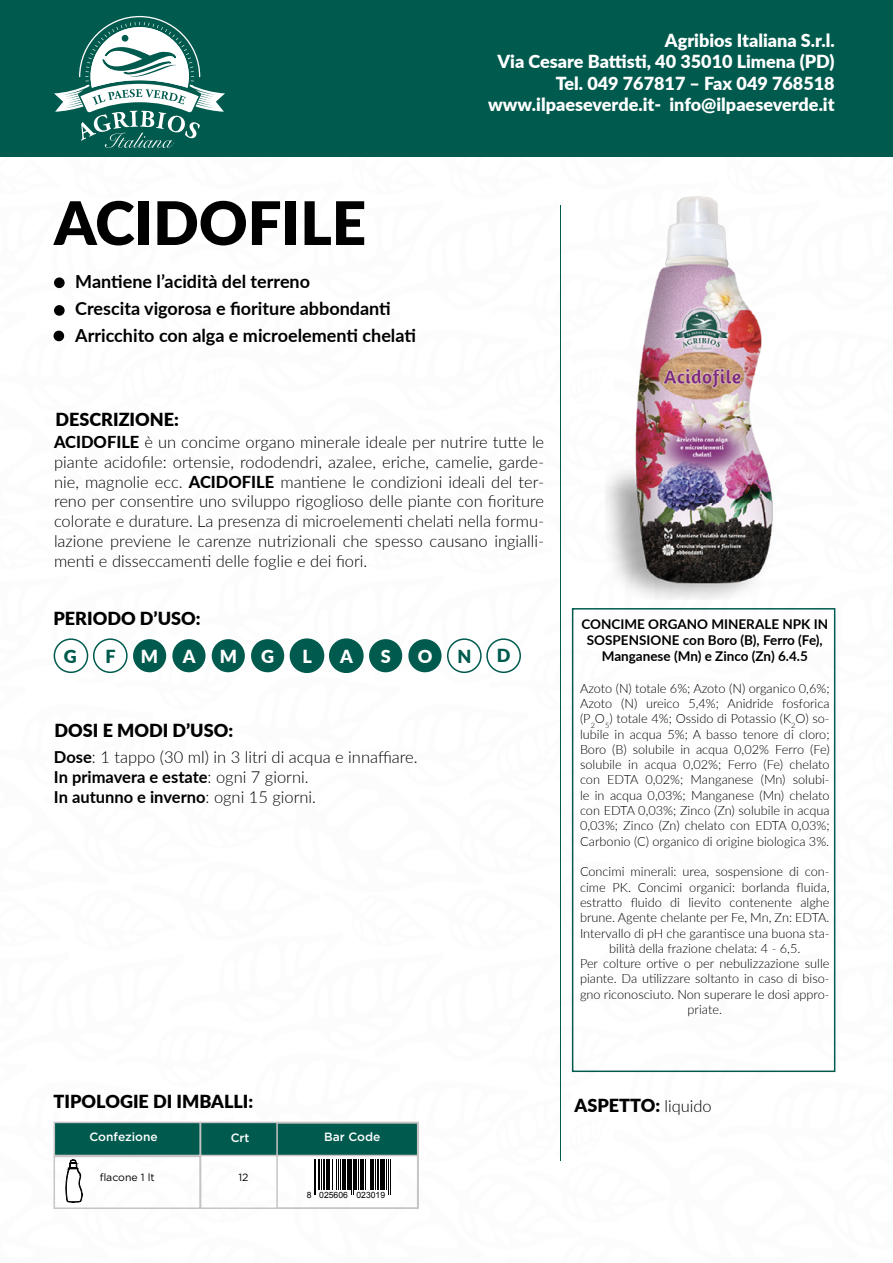
<style>
.page{position:relative;width:893px;height:1263px;background:#fff}
.page>*{position:absolute;margin:0;border:0;box-sizing:border-box;transform-origin:0 0}
.t1{font:900 60px "Lato";color:#000}
.t2{font:900 18px/21.6px "Lato";color:#fff;text-align:right}
.t3{font:700 18px/27.2px "Lato";color:#000}
.t4{font:900 18px "Lato";color:#000}
.t5{font:900 18px "Lato";color:#005a4e}
.t6{font:300 16.5px/19.8px "Lato";color:#000;text-align:justify}
.t7{font:700 13.5px/16.2px "Lato";color:#000;text-align:center}
.t8{font:300 12.75px/15.3px "Lato";color:#000;text-align:justify}
.t9{font:500 12px "Gotham";color:#fff}
.t10{font:10.5px "Gotham";color:#000}
.t11{font:8.7px "Arial";color:#000}
.s1{font-weight:800}
.s2{font-weight:700}
.s3{font-weight:300;font-size:16.5px}
</style>
<div class="page">
<div style="left:0;top:0;width:893px;height:157px;background:#005a4d"></div>
<svg style="left:54px;top:16px;width:171px;height:132px"></svg>
<img style="left:605px;top:196px;width:168px;height:404px">
<div style="left:54px;top:277px;width:11px;height:11px;background:#000;border-radius:50%"></div>
<div style="left:54px;top:305px;width:11px;height:11px;background:#000;border-radius:50%"></div>
<div style="left:54px;top:331px;width:10px;height:10px;background:#000;border-radius:50%"></div>
<hr style="left:560px;top:205px;width:1px;height:955px;background:#005a4d">
<div style="left:54px;top:638px;width:34px;height:35px;border:2px solid #005a4e;border-radius:50%"></div>
<div style="left:290px;top:639px;width:34px;height:33px;background:#005a4e;border-radius:50%"></div>
<div style="left:290px;top:638px;width:34px;height:35px;border:2px solid #005a4e;border-radius:50%"></div>
<div style="left:172px;top:639px;width:34px;height:33px;background:#005a4d;border-radius:50%"></div>
<div style="left:408px;top:639px;width:34px;height:33px;background:#005a4d;border-radius:50%"></div>
<div style="left:93px;top:638px;width:35px;height:35px;border:2px solid #005a4e;border-radius:50%"></div>
<div style="left:330px;top:639px;width:33px;height:33px;background:#005a4e;border-radius:50%"></div>
<div style="left:329px;top:638px;width:35px;height:35px;border:2px solid #005a4e;border-radius:50%"></div>
<div style="left:212px;top:639px;width:33px;height:33px;background:#005a4d;border-radius:50%"></div>
<div style="left:447px;top:638px;width:35px;height:35px;border:2px solid #005a4e;border-radius:50%"></div>
<div style="left:486px;top:638px;width:35px;height:35px;border:2px solid #005a4e;border-radius:50%"></div>
<div style="left:133px;top:639px;width:33px;height:33px;background:#005a4d;border-radius:50%"></div>
<div style="left:369px;top:639px;width:33px;height:33px;background:#005a4d;border-radius:50%"></div>
<div style="left:251px;top:639px;width:33px;height:33px;background:#005a4d;border-radius:50%"></div>
<div style="left:572px;top:608px;width:263px;height:464px;border:2px solid #005a4e"></div>
<div style="left:54px;top:1156px;width:147px;height:53px;border:2px solid #c8c4c6"></div>
<div style="left:200px;top:1122px;width:219px;height:34px;background:#005a4e;border:2px solid #c8c4c6"></div>
<div style="left:54px;top:1122px;width:147px;height:34px;background:#005a4e;border:2px solid #c8c4c6"></div>
<div style="left:276px;top:1122px;width:142px;height:87px;border:2px solid #c8c4c6"></div>
<svg style="left:66px;top:1160px;width:17px;height:43px"></svg>
<hr style="left:314px;top:1159px;width:1px;height:36px;background:#000">
<hr style="left:315px;top:1159px;width:1px;height:36px;background:#000">
<hr style="left:319px;top:1159px;width:1px;height:31px;background:#000">
<hr style="left:321px;top:1159px;width:1px;height:31px;background:#000">
<hr style="left:323px;top:1159px;width:2px;height:31px;background:#000">
<hr style="left:326px;top:1159px;width:2px;height:31px;background:#000">
<hr style="left:328px;top:1159px;width:2px;height:31px;background:#000">
<hr style="left:332px;top:1159px;width:1px;height:31px;background:#000">
<hr style="left:336px;top:1159px;width:1px;height:31px;background:#000">
<hr style="left:338px;top:1159px;width:1px;height:31px;background:#000">
<hr style="left:340px;top:1159px;width:1px;height:31px;background:#000">
<hr style="left:342px;top:1159px;width:3px;height:31px;background:#000">
<hr style="left:345px;top:1159px;width:1px;height:31px;background:#000">
<hr style="left:347px;top:1159px;width:3px;height:31px;background:#000">
<hr style="left:351px;top:1159px;width:1px;height:36px;background:#000">
<hr style="left:353px;top:1159px;width:1px;height:36px;background:#000">
<hr style="left:354px;top:1159px;width:3px;height:31px;background:#000">
<hr style="left:358px;top:1159px;width:1px;height:31px;background:#000">
<hr style="left:360px;top:1159px;width:2px;height:31px;background:#000">
<hr style="left:362px;top:1159px;width:2px;height:31px;background:#000">
<hr style="left:366px;top:1159px;width:1px;height:31px;background:#000">
<hr style="left:370px;top:1159px;width:1px;height:31px;background:#000">
<hr style="left:371px;top:1159px;width:3px;height:31px;background:#000">
<hr style="left:375px;top:1159px;width:1px;height:31px;background:#000">
<hr style="left:377px;top:1159px;width:2px;height:31px;background:#000">
<hr style="left:380px;top:1159px;width:2px;height:31px;background:#000">
<hr style="left:383px;top:1159px;width:2px;height:31px;background:#000">
<hr style="left:386px;top:1159px;width:1px;height:31px;background:#000">
<hr style="left:388px;top:1159px;width:1px;height:36px;background:#000">
<hr style="left:390px;top:1159px;width:1px;height:36px;background:#000">
<h1 class="t1" style="left:54px;top:178px;width:314px">ACIDOFILE</h1>
<h2 class="t3" style="left:75px;top:267px;width:342px">Mantiene l’acidità del terreno<br>Crescita vigorosa e fioriture abbondanti<br>Arricchito con alga e microelementi chelati</h2>
<h2 class="t4" style="left:55px;top:406px;width:125px">DESCRIZIONE:</h2>
<h2 class="t2" style="left:488px;top:29px;width:348px">Agribios Italiana S.r.l.<br>Via Cesare Battisti, 40 35010 Limena (PD)<br>Tel. 049 767817 – Fax 049 768518 www.ilpaeseverde.it- info@ilpaeseverde.it</h2>
<p class="t6" style="left:54px;top:432px;width:492px"><span class="s1">ACIDOFILE</span> è un concime organo minerale ideale per nutrire tutte le piante acidofile: ortensie, rododendri, azalee, eriche, camelie, garde&shy;nie, magnolie ecc. <span class="s1">ACIDOFILE</span> mantiene le condizioni ideali del ter&shy;reno per consentire uno sviluppo rigoglioso delle piante con fioriture colorate e durature. La presenza di microelementi chelati nella formu&shy;lazione previene le carenze nutrizionali che spesso causano ingialli&shy;menti e disseccamenti delle foglie e dei fiori.</p>
<h2 class="t4" style="left:54px;top:605px;width:149px">PERIODO D’USO:</h2>
<h2 class="t5" style="left:64px;top:643px;width:14px">G</h2>
<h2 class="t5" style="left:105px;top:643px;width:12px">F</h2>
<h2 class="t2" style="left:141px;top:645px;width:19px">M</h2>
<h2 class="t2" style="left:183px;top:645px;width:14px">A</h2>
<h2 class="t2" style="left:220px;top:645px;width:19px">M</h2>
<h2 class="t2" style="left:261px;top:645px;width:14px">G</h2>
<h2 class="t2" style="left:303px;top:645px;width:11px">L</h2>
<h2 class="t2" style="left:340px;top:645px;width:14px">A</h2>
<h2 class="t2" style="left:381px;top:645px;width:11px">S</h2>
<h2 class="t2" style="left:418px;top:645px;width:16px">O</h2>
<h2 class="t5" style="left:457px;top:643px;width:15px">N</h2>
<h2 class="t5" style="left:497px;top:642px;width:15px">D</h2>
<h2 class="t4" style="left:55px;top:717px;width:180px">DOSI E MODI D’USO:</h2>
<p class="t6" style="left:54px;top:747px;width:365px;text-align:left"><span class="s2">Dose</span>: 1 tappo (30 ml) in 3 litri di acqua e innaffiare.<br><span class="s2">In primavera e estate</span>: ogni 7 giorni.<br><span class="s2">In autunno e inverno</span>: ogni 15 giorni.</p>
<p class="t7" style="left:581px;top:615px;width:248px">CONCIME ORGANO MINERALE NPK IN<br>SOSPENSIONE con Boro (B), Ferro (Fe),<br>Manganese (Mn) e Zinco (Zn) 6.4.5</p>
<p class="t8" style="left:580px;top:680px;width:251px">Azoto (N) totale 6%; Azoto (N) organico 0,6%; Azoto (N) ureico 5,4%; Anidride fosforica (P<sub>2</sub>O<sub>5</sub>) totale 4%; Ossido di Potassio (K<sub>2</sub>O) so&shy;lubile in acqua 5%; A basso tenore di cloro; Boro (B) solubile in acqua 0,02% Ferro (Fe) solubile in acqua 0,02%; Ferro (Fe) chelato con EDTA 0,02%; Manganese (Mn) solubi&shy;le in acqua 0,03%; Manganese (Mn) chelato con EDTA 0,03%; Zinco (Zn) solubile in acqua 0,03%; Zinco (Zn) chelato con EDTA 0,03%; Carbonio (C) organico di origine biologica 3%.</p>
<p class="t8" style="left:580px;top:863px;width:251px;text-align:center">Concimi minerali: urea, sospensione di con&shy;cime PK. Concimi organici: borlanda fluida, estratto fluido di lievito contenente alghe brune. Agente chelante per Fe, Mn, Zn: EDTA.<br>Intervallo di pH che garantisce una buona sta&shy;bilità della frazione chelata: 4 - 6,5.<br>Per colture ortive o per nebulizzazione sulle piante. Da utilizzare soltanto in caso di biso&shy;gno riconosciuto. Non superare le dosi appro&shy;priate.</p>
<h2 class="t4" style="left:54px;top:1088px;width:201px">TIPOLOGIE DI IMBALLI:</h2>
<p class="t9" style="left:90px;top:1129px;width:70px">Confezione</p>
<p class="t9" style="left:231px;top:1129px;width:20px">Crt</p>
<p class="t9" style="left:324px;top:1129px;width:58px">Bar Code</p>
<p class="t10" style="left:100px;top:1171px;width:57px">flacone 1 lt</p>
<p class="t10" style="left:238px;top:1171px;width:12px">12</p>
<p class="t11" style="left:307px;top:1189px;width:80px">8 025606 023019</p>
<h2 class="t4" style="left:575px;top:1092px;width:139px">ASPETTO: <span class="s3">liquido</span></h2>
</div>
